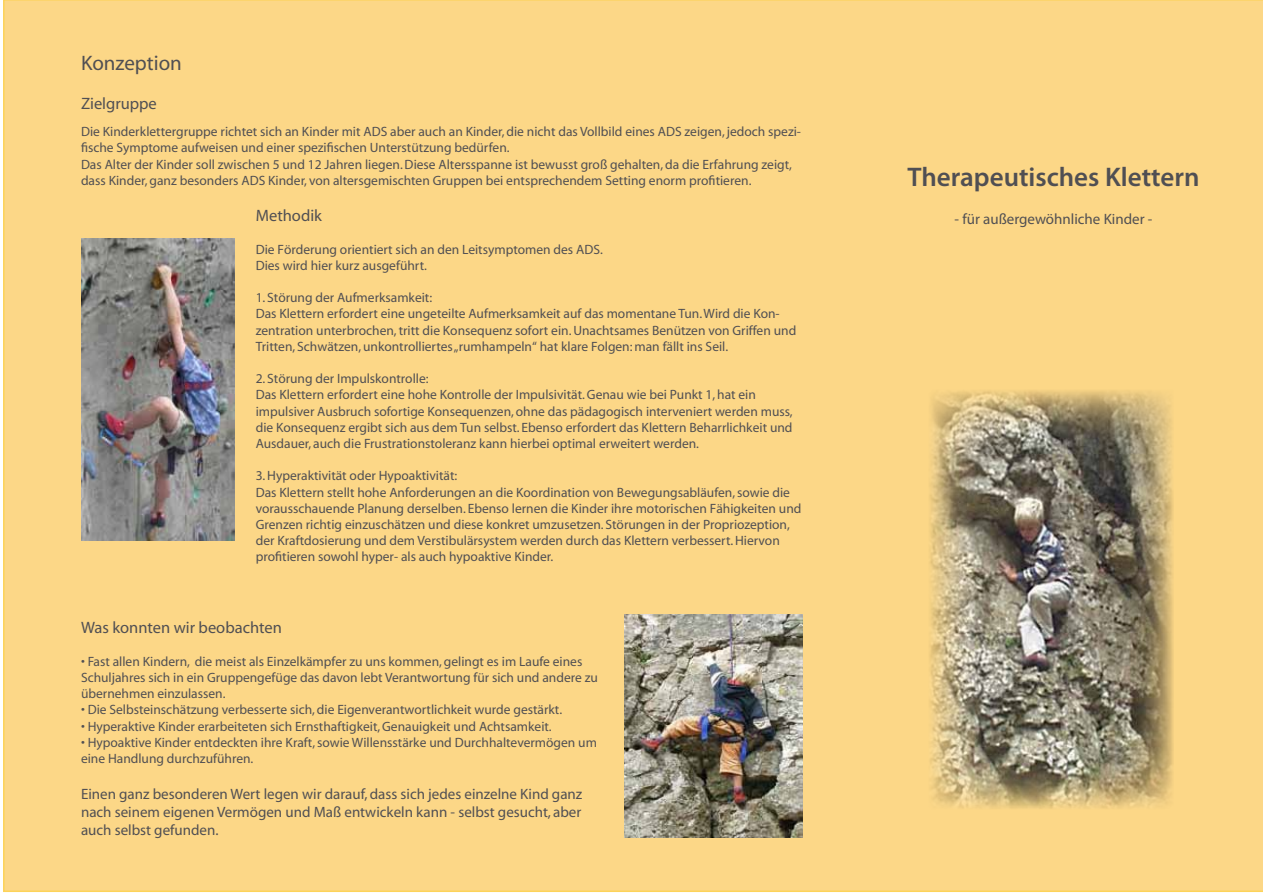
<style>
.page{position:relative;width:1263px;height:893px;background:#fff}
.page>*{position:absolute;margin:0;border:0;box-sizing:border-box;transform-origin:0 0}
.t1{font:600 27px "Myriad Pro";color:#504f53}
.t2{font:21px "Myriad";color:#504f53}
.t3{font:16.5px "Myriad";color:#504f53}
.t4{font:15px/18px "Myriad";color:#504f53;text-align:justify}
.t5{font:15px "Myriad Pro";color:#504f53}
.t6{font:13.5px/16.2px "Myriad";color:#504f53}
</style>
<div class="page">
<div style="left:3px;top:0;width:1260px;height:892px;background:#fcd787"></div>
<img style="left:929px;top:390px;width:245px;height:419px">
<img style="left:81px;top:238px;width:153px;height:302px">
<img style="left:624px;top:615px;width:179px;height:222px">
<h2 class="t2" style="left:81px;top:52px;width:102px">Konzeption</h2>
<p class="t3" style="left:81px;top:95px;width:77px">Zielgruppe</p>
<p class="t6" style="left:81px;top:124px;width:722px">Die Kinderklettergruppe richtet sich an Kinder mit ADS aber auch an Kinder, die nicht das Vollbild eines ADS zeigen, jedoch spezi&shy;fische Symptome aufweisen und einer spezifischen Unterstützung bedürfen.<br>Das Alter der Kinder soll zwischen 5 und 12 Jahren liegen. Diese Altersspanne ist bewusst groß gehalten, da die Erfahrung zeigt, dass Kinder, ganz besonders ADS Kinder, von altersgemischten Gruppen bei entsprechendem Setting enorm profitieren.</p>
<p class="t3" style="left:256px;top:207px;width:68px">Methodik</p>
<p class="t6" style="left:256px;top:242px;width:349px">Die Förderung orientiert sich an den Leitsymptomen des ADS.<br>Dies wird hier kurz ausgeführt.</p>
<p class="t6" style="left:256px;top:290px;width:542px">1. Störung der Aufmerksamkeit:<br>Das Klettern erfordert eine ungeteilte Aufmerksamkeit auf das momentane Tun. Wird die Kon&shy;zentration unterbrochen, tritt die Konsequenz sofort ein. Unachtsames Benützen von Griffen und Tritten, Schwätzen, unkontrolliertes „rumhampeln“ hat klare Folgen: man fällt ins Seil.</p>
<p class="t6" style="left:256px;top:371px;width:538px">2. Störung der Impulskontrolle:<br>Das Klettern erfordert eine hohe Kontrolle der Impulsivität. Genau wie bei Punkt 1, hat ein impulsiver Ausbruch sofortige Konsequenzen, ohne das pädagogisch interveniert werden muss, die Konsequenz ergibt sich aus dem Tun selbst. Ebenso erfordert das Klettern Beharrlichkeit und Ausdauer, auch die Frustrationstoleranz kann hierbei optimal erweitert werden.</p>
<p class="t6" style="left:256px;top:468px;width:547px">3. Hyperaktivität oder Hypoaktivität:<br>Das Klettern stellt hohe Anforderungen an die Koordination von Bewegungsabläufen, sowie die vorausschauende Planung derselben. Ebenso lernen die Kinder ihre motorischen Fähigkeiten und Grenzen richtig einzuschätzen und diese konkret umzusetzen. Störungen in der Propriozeption, der Kraftdosierung und dem Verstibulärsystem werden durch das Klettern verbessert. Hiervon profitieren sowohl hyper- als auch hypoaktive Kinder.</p>
<p class="t3" style="left:81px;top:620px;width:202px">Was konnten wir beobachten</p>
<p class="t6" style="left:81px;top:654px;width:518px">• Fast allen Kindern, die meist als Einzelkämpfer zu uns kommen, gelingt es im Laufe eines<br>Schuljahres sich in ein Gruppengefüge das davon lebt Verantwortung für sich und andere zu übernehmen einzulassen.</p>
<p class="t6" style="left:81px;top:702px;width:483px">• Die Selbsteinschätzung verbesserte sich, die Eigenverantwortlichkeit wurde gestärkt.</p>
<p class="t6" style="left:81px;top:719px;width:472px">• Hyperaktive Kinder erarbeiteten sich Ernsthaftigkeit, Genauigkeit und Achtsamkeit.</p>
<p class="t6" style="left:81px;top:735px;width:517px">• Hypoaktive Kinder entdeckten ihre Kraft, sowie Willensstärke und Durchhaltevermögen um eine Handlung durchzuführen.</p>
<p class="t4" style="left:81px;top:786px;width:503px">Einen ganz besonderen Wert legen wir darauf, dass sich jedes einzelne Kind ganz nach seinem eigenen Vermögen und Maß entwickeln kann - selbst gesucht, aber auch selbst gefunden.</p>
<h1 class="t1" style="left:907px;top:160px;width:293px">Therapeutisches Klettern</h1>
<p class="t5" style="left:955px;top:210px;width:199px">- für außergewöhnliche Kinder -</p>
</div>
